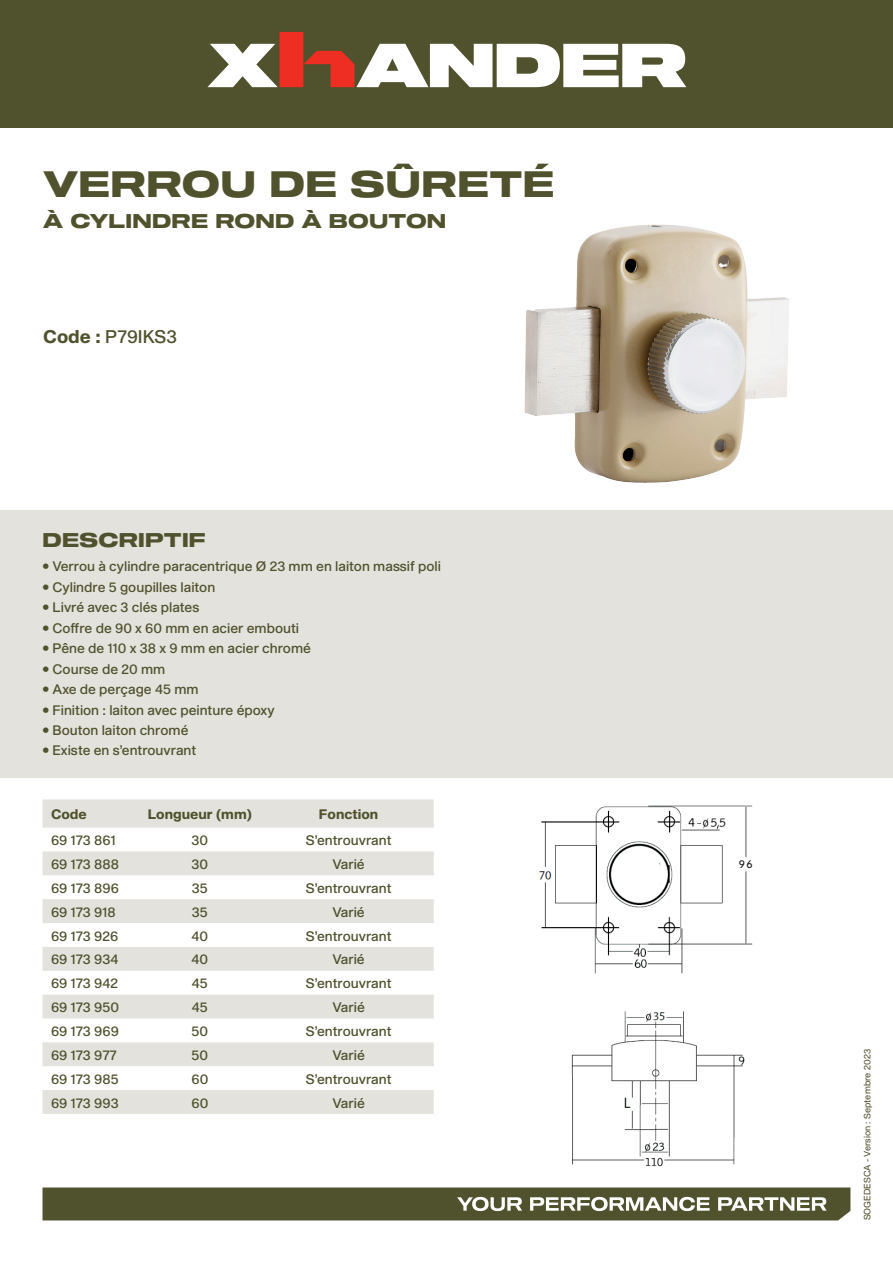
<style>
.page{position:relative;width:893px;height:1263px;background:#fff}
.page>*{position:absolute;margin:0;border:0;box-sizing:border-box;transform-origin:0 0}
.t1{font:36px "Shapiro 75 Heavy Extd";letter-spacing:.01em;color:#50512d}
.t2{font:19.5px "Shapiro 75 Heavy Extd";letter-spacing:.01em;color:#50512d}
.t3{font:18px "Shapiro 55 Middle";color:#50512d}
.t4{font:13.5px "Shapiro 55 Middle";color:#50512d}
.t5{font:800 13.5px "Shapiro 75";color:#50512d}
.t6{font:10.5px "OCRB Std";color:#231f20}
.t7{font:9px "Shapiro 45 Welter";color:#50512d}
.s1{font-family:"Shapiro 75";font-weight:800}
</style>
<div class="page">
<svg style="left:43px;top:1187px;width:807px;height:33px;background:#636444"></svg>
<div style="left:0;top:0;width:893px;height:128px;background:#50512d"></div>
<svg style="left:207px;top:32px;width:479px;height:55px"></svg>
<div style="left:0;top:510px;width:893px;height:268px;background:#e3e2dc"></div>
<div style="left:43px;top:799px;width:391px;height:28px;background:#e3e2dc"></div>
<svg style="left:43px;top:851px;width:391px;height:263px;fill:#e3e2dc"></svg>
<img style="left:524px;top:224px;width:265px;height:259px">
<img style="left:539px;top:805px;width:214px;height:169px">
<img style="left:571px;top:1011px;width:174px;height:156px">
<div style="left:617px;top:851px;width:45px;height:46px;background:#fff;border-radius:50%"></div>
<div style="left:733px;top:858px;width:25px;height:12px;background:#fff"></div>
<h1 class="t1" style="left:43px;top:159px;width:513px">VERROU DE SÛRETÉ</h1>
<h2 class="t2" style="left:43px;top:207px;width:405px">À CYLINDRE ROND À BOUTON</h2>
<h3 class="t3" style="left:43px;top:324px;width:135px"><span class="s1">Code</span> P<span class="s1">:</span> 79IKS3</h3>
<h2 class="t2" style="left:43px;top:526px;width:165px">DESCRIPTIF</h2>
<p class="t4" style="left:43px;top:557px;width:400px">• Verrou à cylindre paracentrique Ø 23 mm en laiton massif poli</p>
<p class="t4" style="left:43px;top:577px;width:174px">• Cylindre 5 goupilles laiton</p>
<p class="t4" style="left:43px;top:598px;width:158px">• Livré avec 3 clés plates</p>
<p class="t4" style="left:43px;top:618px;width:258px">• Coffre de 90 x 60 mm en acier embouti</p>
<p class="t4" style="left:43px;top:639px;width:270px">• Pêne de 110 x 38 9x mm en acier chromé</p>
<p class="t4" style="left:43px;top:659px;width:124px">• Course de 20 mm</p>
<p class="t4" style="left:43px;top:680px;width:158px">• Axe de perçage 45 mm</p>
<p class="t4" style="left:43px;top:700px;width:234px">• Finition : laiton avec peinture époxy</p>
<p class="t4" style="left:43px;top:720px;width:148px">• Bouton laiton chromé</p>
<p class="t4" style="left:43px;top:741px;width:155px">• Existe en ’sentrouvrant</p>
<p class="t5" style="left:51px;top:805px;width:37px">Code</p>
<p class="t5" style="left:148px;top:805px;width:106px">Longueur (mm)</p>
<p class="t5" style="left:319px;top:805px;width:61px">Fonction</p>
<p class="t4" style="left:51px;top:831px;width:66px">69 173 861</p>
<p class="t4" style="left:191px;top:831px;width:18px">30</p>
<p class="t4" style="left:306px;top:831px;width:87px">S’entrouvrant</p>
<p class="t4" style="left:51px;top:854px;width:69px">69 173 888</p>
<p class="t4" style="left:191px;top:854px;width:18px">30</p>
<p class="t4" style="left:333px;top:854px;width:34px">Varié</p>
<p class="t4" style="left:51px;top:878px;width:69px">69 173 896</p>
<p class="t4" style="left:192px;top:878px;width:18px">35</p>
<p class="t4" style="left:306px;top:878px;width:87px">S’entrouvrant</p>
<p class="t4" style="left:51px;top:902px;width:66px">69 173 918</p>
<p class="t4" style="left:192px;top:902px;width:18px">35</p>
<p class="t4" style="left:333px;top:902px;width:34px">Varié</p>
<p class="t4" style="left:51px;top:926px;width:69px">69 173 926</p>
<p class="t4" style="left:192px;top:926px;width:18px">40</p>
<p class="t4" style="left:306px;top:926px;width:87px">S’entrouvrant</p>
<p class="t4" style="left:51px;top:950px;width:69px">69 173 934</p>
<p class="t4" style="left:192px;top:950px;width:18px">40</p>
<p class="t4" style="left:333px;top:950px;width:34px">Varié</p>
<p class="t4" style="left:51px;top:974px;width:69px">69 173 942</p>
<p class="t4" style="left:192px;top:974px;width:18px">45</p>
<p class="t4" style="left:306px;top:974px;width:87px">S’entrouvrant</p>
<p class="t4" style="left:51px;top:998px;width:70px">69 173 950</p>
<p class="t4" style="left:192px;top:998px;width:18px">45</p>
<p class="t4" style="left:333px;top:998px;width:34px">Varié</p>
<p class="t4" style="left:51px;top:1021px;width:69px">69 173 969</p>
<p class="t4" style="left:192px;top:1021px;width:18px">50</p>
<p class="t4" style="left:306px;top:1021px;width:87px">S’entrouvrant</p>
<p class="t4" style="left:51px;top:1045px;width:67px">69 173 977</p>
<p class="t4" style="left:192px;top:1045px;width:18px">50</p>
<p class="t4" style="left:333px;top:1045px;width:34px">Varié</p>
<p class="t4" style="left:51px;top:1069px;width:69px">69 173 985</p>
<p class="t4" style="left:191px;top:1069px;width:18px">60</p>
<p class="t4" style="left:306px;top:1069px;width:87px">S’entrouvrant</p>
<p class="t4" style="left:51px;top:1093px;width:69px">69 173 993</p>
<p class="t4" style="left:191px;top:1093px;width:18px">60</p>
<p class="t4" style="left:333px;top:1093px;width:34px">Varié</p>
<p class="t6" style="left:738px;top:859px;width:17px">96</p>
<p class="t7" style="left:861px;top:1220px;width:173px;rotate:-90deg">SOGEDESCA - Version : Septembre 2023</p>
</div>
